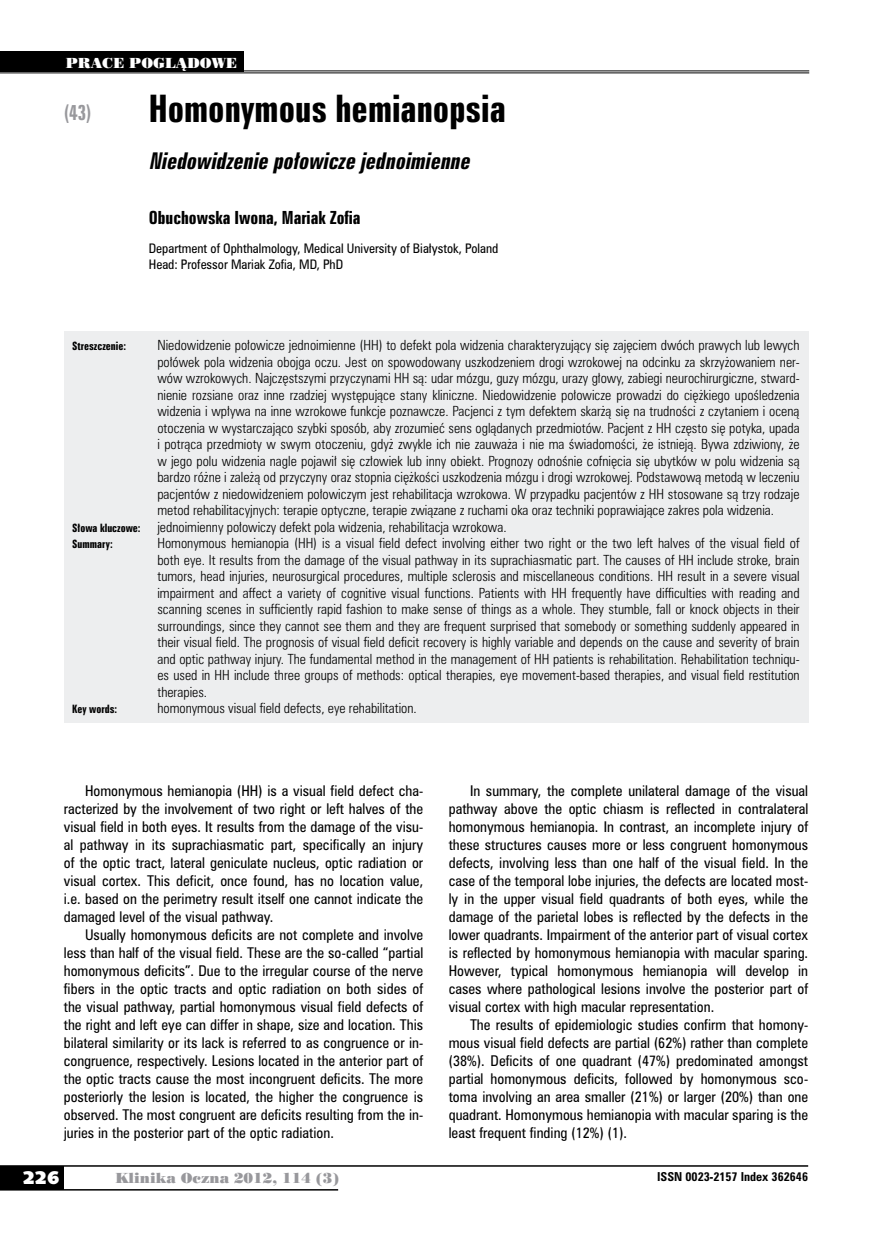
<style>
.page{position:relative;width:872px;height:1234px;background:#fff}
.page>*{position:absolute;margin:0;border:0;box-sizing:border-box;transform-origin:0 0}
.t1{font:34.5px "Zurich Bd X Cn PL";color:#000}
.t2{font:italic 21px "Zurich Bd X Cn PL";color:#000}
.t3{font:19.5px "Zurich Bd X Cn PL";color:#98989c;scale:.9 1}
.t4{font:18px "Humanst 531 U Blk PL";color:#fff}
.t5{font:16.5px "Zurich Bd X Cn PL";color:#000}
.t6{font:13.5px/18px "Zurich Cn PL";color:#000;text-align:justify}
.t7{font:13.5px "Poster Bodoni PL";color:#98989c}
.t8{font:13.5px "Poster Bodoni PL";color:#fff}
.t9{font:12.75px/16.5px "Zurich Lt Cn PL";color:#000;text-align:justify}
.t10{font:12px/16.5px "Zurich Cn PL";color:#000}
.t11{font:700 11.25px "Zurich Cn PL";color:#000}
.t12{font:10.5px "Zurich Bd X Cn PL";color:#000}
</style>
<div class="page">
<div style="left:0;top:1165px;width:64px;height:24px;background:#000"></div>
<hr style="left:0;top:1164px;width:808px;height:2px;background:#000">
<hr style="left:0;top:1188px;width:338px;height:2px;background:#000">
<div style="left:64px;top:331px;width:744px;height:392px;background:#edeeef"></div>
<hr style="left:0;top:70px;width:809px;height:1px;background:#000">
<hr style="left:0;top:72px;width:809px;height:1px;background:#000">
<div style="left:0;top:51px;width:243px;height:21px;background:#000"></div>
<p class="t8" style="left:66px;top:54px;width:173px">PRACE POGLĄDOWE</p>
<h3 class="t3" style="left:64px;top:100px;width:32px">(43)</h3>
<h1 class="t1" style="left:149px;top:86px;width:358px">Homonymous hemianopsia</h1>
<h2 class="t2" style="left:149px;top:147px;width:327px">Niedowidzenie połowicze jednoimienne</h2>
<p class="t5" style="left:149px;top:206px;width:213px">Obuchowska Iwona, Mariak Zofia</p>
<p class="t10" style="left:149px;top:240px;width:351px">Department of Ophthalmology, Medical University of Białystok, Poland<br>Head: Professor Mariak Zofia, MD, PhD</p>
<p class="t12" style="left:72px;top:339px;width:55px">Streszczenie:</p>
<p class="t9" style="left:157px;top:337px;width:644px">Niedowidzenie połowicze jednoimienne (HH) to defekt pola widzenia charakteryzujący się zajęciem dwóch prawych lub lewych połówek pola widzenia obojga oczu. Jest on spowodowany uszkodzeniem drogi wzrokowej na odcinku za skrzyżowaniem ner&shy;wów wzrokowych. Najczęstszymi przyczynami HH są: udar mózgu, guzy mózgu, urazy głowy, zabiegi neurochirurgiczne, stward&shy;nienie rozsiane oraz inne rzadziej występujące stany kliniczne. Niedowidzenie połowicze prowadzi do ciężkiego upośledzenia widzenia i wpływa na inne wzrokowe funkcje poznawcze. Pacjenci z tym defektem skarżą się na trudności z czytaniem i oceną otoczenia w wystarczająco szybki sposób, aby zrozumieć sens oglądanych przedmiotów. Pacjent z HH często się potyka, upada i potrąca przedmioty w swym otoczeniu, gdyż zwykle ich nie zauważa i nie ma świadomości, że istnieją. Bywa zdziwiony, że w jego polu widzenia nagle pojawił się człowiek lub inny obiekt. Prognozy odnośnie cofnięcia się ubytków w polu widzenia są bardzo różne i zależą od przyczyny oraz stopnia ciężkości uszkodzenia mózgu i drogi wzrokowej. Podstawową metodą w leczeniu pacjentów z niedowidzeniem połowiczym jest rehabilitacja wzrokowa. W przypadku pacjentów z HH stosowane są trzy rodzaje metod rehabilitacyjnych: terapie optyczne, terapie związane z ruchami oka oraz techniki poprawiające zakres pola widzenia.</p>
<p class="t12" style="left:72px;top:521px;width:70px">Słowa kluczowe:</p>
<p class="t9" style="left:157px;top:518px;width:351px">jednoimienny połowiczy defekt pola widzenia, rehabilitacja wzrokowa.</p>
<p class="t12" style="left:72px;top:537px;width:42px">Summary:</p>
<p class="t9" style="left:157px;top:535px;width:644px">Homonymous hemianopia (HH) is a visual field defect involving either two right or the two left halves of the visual field of both eye. It results from the damage of the visual pathway in its suprachiasmatic part. The causes of HH include stroke, brain tumors, head injuries, neurosurgical procedures, multiple sclerosis and miscellaneous conditions. HH result in a severe visual impairment and affect a variety of cognitive visual functions. Patients with HH frequently have difficulties with reading and scanning scenes in sufficiently rapid fashion to make sense of things as a whole. They stumble, fall or knock objects in their surroundings, since they cannot see them and they are frequent surprised that somebody or something suddenly appeared in their visual field. The prognosis of visual field deficit recovery is highly variable and depends on the cause and severity of brain and optic pathway injury. The fundamental method in the management of HH patients is rehabilitation. Rehabilitation techniqu&shy;es used in HH include three groups of methods: optical therapies, eye movement-based therapies, and visual field restitution therapies.</p>
<p class="t12" style="left:72px;top:702px;width:46px">Key words:</p>
<p class="t9" style="left:157px;top:700px;width:261px">homonymous visual field defects, eye rehabilitation.</p>
<p class="t6" style="left:64px;top:781px;width:361px;text-indent:21px">Homonymous hemianopia (HH) is a visual field defect cha&shy;racterized by the involvement of two right or left halves of the visual field in both eyes. It results from the damage of the visu&shy;al pathway in its suprachiasmatic part, specifically an injury of the optic tract, lateral geniculate nucleus, optic radiation or visual cortex. This deficit, once found, has no location value, i.e. based on the perimetry result itself one cannot indicate the damaged level of the visual pathway.</p>
<p class="t6" style="left:64px;top:925px;width:361px;text-indent:21px">Usually homonymous deficits are not complete and involve less than half of the visual field. These are the so-called “partial homonymous deficits”. Due to the irregular course of the nerve fibers in the optic tracts and optic radiation on both sides of the visual pathway, partial homonymous visual field defects of the right and left eye can differ in shape, size and location. This bilateral similarity or its lack is referred to as congruence or in&shy;congruence, respectively. Lesions located in the anterior part of the optic tracts cause the most incongruent deficits. The more posteriorly the lesion is located, the higher the congruence is observed. The most congruent are deficits resulting from the in&shy;juries in the posterior part of the optic radiation.</p>
<p class="t6" style="left:449px;top:781px;width:361px;text-indent:21px">In summary, the complete unilateral damage of the visual pathway above the optic chiasm is reflected in contralateral homonymous hemianopia. In contrast, an incomplete injury of these structures causes more or less congruent homonymous defects, involving less than one half of the visual field. In the case of the temporal lobe injuries, the defects are located most&shy;ly in the upper visual field quadrants of both eyes, while the damage of the parietal lobes is reflected by the defects in the lower quadrants. Impairment of the anterior part of visual cortex is reflected by homonymous hemianopia with macular sparing.<br>However, typical homonymous hemianopia will develop in cases where pathological lesions involve the posterior part of visual cortex with high macular representation.</p>
<p class="t6" style="left:449px;top:1015px;width:361px;text-indent:21px">The results of epidemiologic studies confirm that homony&shy;mous visual field defects are partial (62%) rather than complete (38%). Deficits of one quadrant (47%) predominated amongst partial homonymous deficits, followed by homonymous sco&shy;toma involving an area smaller (21%) or larger (20%) than one quadrant. Homonymous hemianopia with macular sparing is the least frequent finding (12%) (1).</p>
<h3 class="t4" style="left:23px;top:1165px;width:38px">226</h3>
<p class="t7" style="left:115px;top:1168px;width:225px">Klinika Oczna 2012, 114 (3)</p>
<p class="t11" style="left:657px;top:1168px;width:152px">ISSN 0023-2157 Index 362646</p>
</div>
